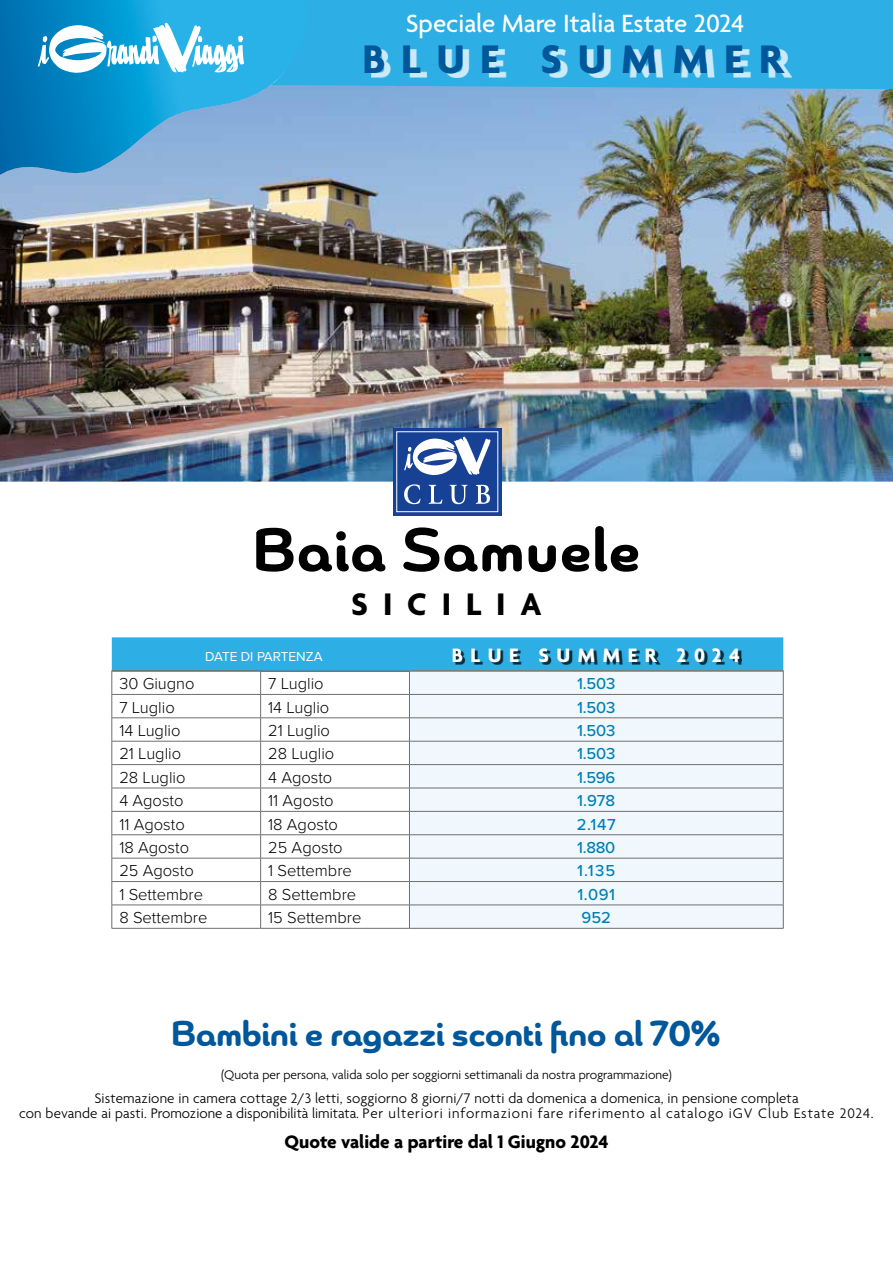
<style>
.page{position:relative;width:893px;height:1263px;background:#fff}
.page>*{position:absolute;margin:0;border:0;box-sizing:border-box;transform-origin:0 0}
.t1{font:700 62.1px "Chennai";letter-spacing:.03em;color:#000}
.t2{font:700 43.2px "Agenda";letter-spacing:.36em;color:#005799}
.t3{font:700 36px "Chennai";color:#005799}
.t4{font:700 33.75px "Agenda";letter-spacing:.44em;color:#000}
.t5{font:500 27px "Agenda";color:#fff}
.t6{font:700 21px "Agenda";letter-spacing:.36em;color:#fff}
.t7{font:700 19.5px "Agenda";color:#000}
.t8{font:300 16.5px "Proxima Nova";color:#000}
.t9{font:500 16.5px "Proxima Nova";letter-spacing:-.01em;color:#0080b5}
.t10{font:300 15px/15px "Agenda";letter-spacing:.01em;color:#000;text-align:center}
.t11{font:300 13.5px "Agenda";color:#000}
.t12{font:13.5px "Proxima Nova";color:#fff}
</style>
<div class="page">
<img style="left:0;top:89px;width:893px;height:393px">
<img style="left:0;top:0;width:416px;height:268px">
<div style="left:271px;top:0;width:622px;height:89px;background:#2dafe6"></div>
<svg style="left:38px;top:22px;width:206px;height:51px"></svg>
<svg style="left:112px;top:637px;width:672px;height:291px"></svg>
<hr style="left:112px;top:928px;width:149px;height:1px;background:#706f6f">
<hr style="left:261px;top:928px;width:148px;height:1px;background:#706f6f">
<hr style="left:409px;top:928px;width:374px;height:1px;background:#706f6f">
<div style="left:455px;top:650px;width:287px;height:14px;background:#000;opacity:.75"></div>
<div style="left:371px;top:49px;width:421px;height:28px;background:#fff;opacity:.75"></div>
<div style="left:393px;top:428px;width:108px;height:88px;background:#164194"></div>
<svg style="left:404px;top:436px;width:86px;height:39px"></svg>
<div style="left:396px;top:431px;width:102px;height:81px;border:1px solid #fff"></div>
<svg style="left:404px;top:484px;width:16px;height:20px"></svg>
<svg style="left:429px;top:485px;width:13px;height:19px"></svg>
<svg style="left:449px;top:485px;width:19px;height:19px"></svg>
<svg style="left:476px;top:485px;width:14px;height:19px"></svg>
<h3 class="t5" style="left:406px;top:9px;width:340px">Speciale Mare Italia Estate 2024</h3>
<h2 class="t2" style="left:362px;top:36px;width:423px">BLUE SUMMER</h2>
<h1 class="t1" style="left:253px;top:509px;width:388px">Baia Samuele</h1>
<h3 class="t4" style="left:351px;top:586px;width:192px">SICILIA</h3>
<p class="t12" style="left:205px;top:646px;width:119px">DATE DI PARTENZA</p>
<h3 class="t6" style="left:452px;top:644px;width:290px">BLUE SUMMER 2024</h3>
<p class="t8" style="left:119px;top:671px;width:77px">30 Giugno</p>
<p class="t8" style="left:268px;top:671px;width:57px">7 Luglio</p>
<p class="t9" style="left:577px;top:671px;width:40px">1.503</p>
<p class="t8" style="left:119px;top:695px;width:57px">7 Luglio</p>
<p class="t8" style="left:268px;top:695px;width:63px">14 Luglio</p>
<p class="t9" style="left:577px;top:695px;width:40px">1.503</p>
<p class="t8" style="left:119px;top:718px;width:63px">14 Luglio</p>
<p class="t8" style="left:268px;top:718px;width:63px">21 Luglio</p>
<p class="t9" style="left:577px;top:718px;width:40px">1.503</p>
<p class="t8" style="left:119px;top:741px;width:63px">21 Luglio</p>
<p class="t8" style="left:268px;top:741px;width:68px">28 Luglio</p>
<p class="t9" style="left:577px;top:741px;width:40px">1.503</p>
<p class="t8" style="left:119px;top:765px;width:68px">28 Luglio</p>
<p class="t8" style="left:268px;top:765px;width:66px">4 Agosto</p>
<p class="t9" style="left:577px;top:765px;width:40px">1.596</p>
<p class="t8" style="left:119px;top:788px;width:66px">4 Agosto</p>
<p class="t8" style="left:268px;top:788px;width:67px">11 Agosto</p>
<p class="t9" style="left:577px;top:788px;width:40px">1.978</p>
<p class="t8" style="left:119px;top:812px;width:67px">11 Agosto</p>
<p class="t8" style="left:268px;top:812px;width:71px">18 Agosto</p>
<p class="t9" style="left:577px;top:812px;width:40px">2.147</p>
<p class="t8" style="left:119px;top:835px;width:71px">18 Agosto</p>
<p class="t8" style="left:268px;top:835px;width:76px">25 Agosto</p>
<p class="t9" style="left:577px;top:835px;width:40px">1.880</p>
<p class="t8" style="left:119px;top:858px;width:76px">25 Agosto</p>
<p class="t8" style="left:268px;top:858px;width:85px">1 Settembre</p>
<p class="t9" style="left:577px;top:858px;width:40px">1.135</p>
<p class="t8" style="left:119px;top:882px;width:85px">1 Settembre</p>
<p class="t8" style="left:268px;top:882px;width:90px">8 Settembre</p>
<p class="t9" style="left:577px;top:882px;width:39px">1.091</p>
<p class="t8" style="left:119px;top:905px;width:90px">8 Settembre</p>
<p class="t8" style="left:268px;top:905px;width:95px">15 Settembre</p>
<p class="t9" style="left:582px;top:905px;width:31px">952</p>
<h3 class="t3" style="left:172px;top:1009px;width:551px">Bambini e ragazzi sconti fino al 70%</h3>
<p class="t11" style="left:221px;top:1067px;width:452px">(Quota per persona, valida solo per soggiorni settimanali da nostra programmazione)</p>
<p class="t10" style="left:19px;top:1091px;width:856px">Sistemazione in camera cottage 2/3 letti, soggiorno 8 giorni/7 notti da domenica a domenica, in pensione completa<br>con bevande ai pasti. Promozione a disponibilità limitata. Per ulteriori informazioni fare riferimento al catalogo iGV Club Estate 2024.</p>
<h3 class="t7" style="left:285px;top:1131px;width:325px">Quote valide a partire dal 1 Giugno 2024</h3>
</div>
